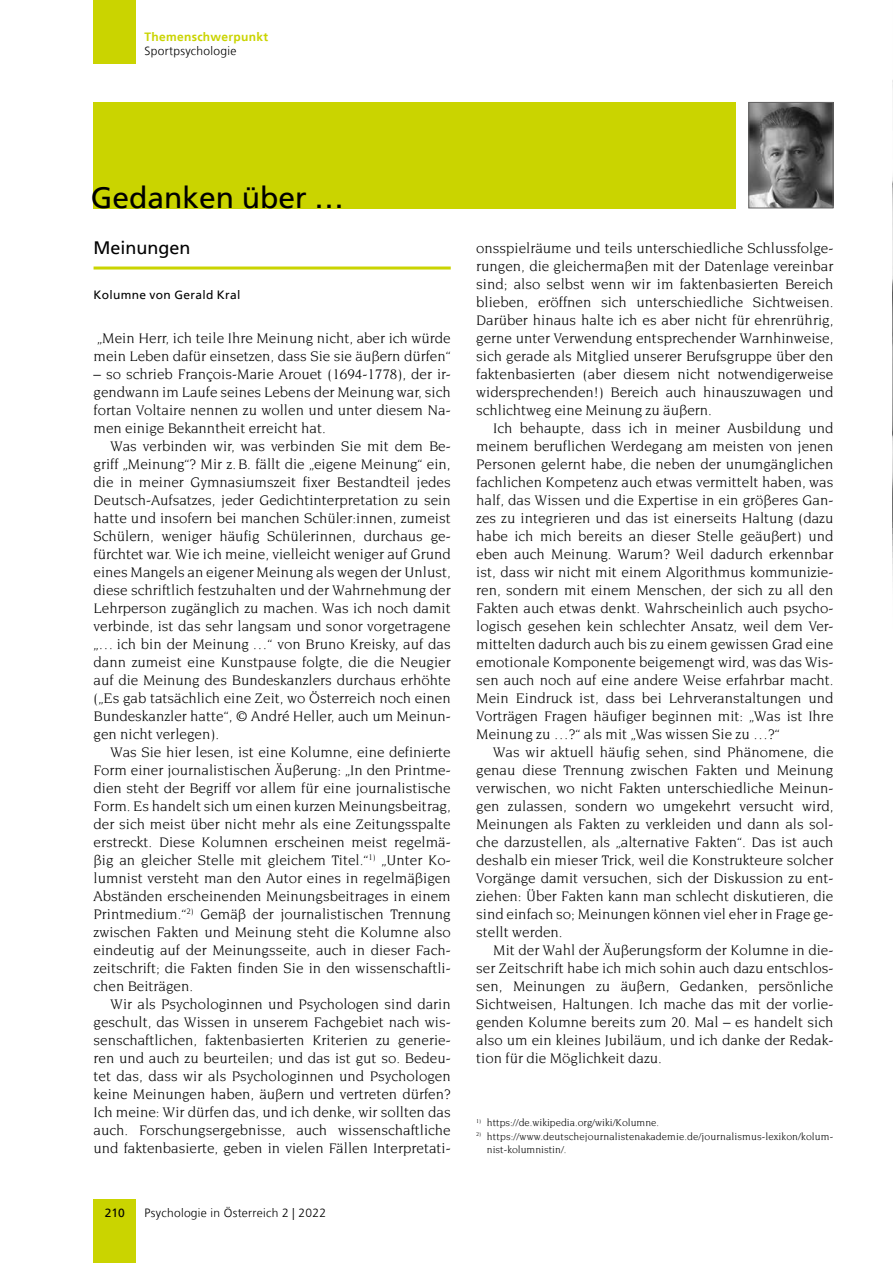
<style>
.page{position:relative;width:893px;height:1263px;background:#fff}
.page>*{position:absolute;margin:0;border:0;box-sizing:border-box;transform-origin:0 0}
.t1{font:30px "Frutiger LT";color:#000}
.t2{font:18px "Frutiger LT";color:#000}
.t3{font:15px/18px "Novarese Std";color:#000;text-align:justify}
.t4{font:300 12px "Frutiger LT";letter-spacing:.025em;color:#000}
.t5{font:12px "Frutiger LT";letter-spacing:.025em;color:#000}
.t6{font:700 12px "Frutiger LT";letter-spacing:.025em;color:#cad400}
.t7{font:10.5px/13.5px "Novarese Std";letter-spacing:.01em;color:#000}
</style>
<div class="page">
<div style="left:94px;top:1199px;width:42px;height:64px;background:#cad400"></div>
<div style="left:94px;top:0;width:42px;height:64px;background:#cad400"></div>
<hr style="left:94px;top:266px;width:357px;height:3px;background:#cad400">
<img style="left:750px;top:104px;width:81px;height:102px">
<div style="left:748px;top:102px;width:85px;height:106px;border:1px solid #646363"></div>
<div style="left:94px;top:102px;width:642px;height:106px;background:#cad400"></div>
<img style="left:892px;top:80px;width:1px;height:502px">
<p class="t6" style="left:145px;top:30px;width:125px">Themenschwerpunkt</p>
<p class="t4" style="left:145px;top:44px;width:93px">Sportpsychologie</p>
<h1 class="t1" style="left:91px;top:180px;width:255px">Gedanken über …</h1>
<p class="t2" style="left:94px;top:237px;width:99px">Meinungen</p>
<p class="t5" style="left:94px;top:287px;width:148px">Kolumne von Gerald Kral</p>
<p class="t3" style="left:94px;top:329px;width:359px">„Mein Herr, ich teile Ihre Meinung nicht, aber ich würde mein Leben dafür einsetzen, dass Sie sie äußern dürfen“</p>
<p class="t3" style="left:94px;top:365px;width:359px">– so schrieb François-Marie Arouet (1694-1778), der ir&shy;gendwann im Laufe seines Lebens der Meinung war, sich fortan Voltaire nennen zu wollen und unter diesem Na&shy;men einige Bekanntheit erreicht hat.</p>
<p class="t3" style="left:94px;top:437px;width:359px;text-indent:17px">Was verbinden wir, was verbinden Sie mit dem Be&shy;griff „Meinung“? Mir z.B. fällt die „eigene Meinung“ ein, die in meiner Gymnasiumszeit fixer Bestandteil jedes Deutsch-Aufsatzes, jeder Gedichtinterpretation zu sein hatte und insofern bei manchen Schüler:innen, zumeist Schülern, weniger häufig Schülerinnen, durchaus ge&shy;fürchtet war. Wie ich meine, vielleicht weniger auf Grund eines Mangels an eigener Meinung als wegen der Unlust, diese schriftlich festzuhalten und der Wahrnehmung der Lehrperson zugänglich zu machen. Was ich noch damit verbinde, ist das sehr langsam und sonor vorgetragene „… ich bin der Meinung …“ von Bruno Kreisky, auf das dann zumeist eine Kunstpause folgte, die die Neugier auf die Meinung des Bundeskanzlers durchaus erhöhte („Es gab tatsächlich eine Zeit, wo Österreich noch einen Bundeskanzler hatte“, © André Heller, auch um Meinun&shy;gen nicht verlegen).</p>
<p class="t3" style="left:94px;top:743px;width:359px;text-indent:17px">Was Sie hier lesen, ist eine Kolumne, eine definierte Form einer journalistischen Äußerung: „In den Printme&shy;dien steht der Begriff vor allem für eine journalistische Form. Es handelt sich um einen kurzen Meinungsbeitrag, der sich meist über nicht mehr als eine Zeitungsspalte erstreckt. Diese Kolumnen erscheinen meist regelmä&shy;ßig an gleicher Stelle mit gleichem Titel.“<sup>1)</sup> „Unter Ko&shy;lumnist versteht man den Autor eines in regelmäßigen Abständen erscheinenden Meinungsbeitrages in einem Printmedium.“<sup>2)</sup> Gemäß der journalistischen Trennung zwischen Fakten und Meinung steht die Kolumne also eindeutig auf der Meinungsseite, auch in dieser Fach&shy;zeitschrift; die Fakten finden Sie in den wissenschaftli&shy;chen Beiträgen.</p>
<p class="t3" style="left:94px;top:995px;width:359px;text-indent:17px">Wir als Psychologinnen und Psychologen sind darin geschult, das Wissen in unserem Fachgebiet nach wis&shy;senschaftlichen, faktenbasierten Kriterien zu generie&shy;ren und auch zu beurteilen; und das ist gut so. Bedeu&shy;tet das, dass wir als Psychologinnen und Psychologen keine Meinungen haben, äußern und vertreten dürfen?<br>Ich meine: Wir dürfen das, und ich denke, wir sollten das auch. Forschungsergebnisse, auch wissenschaftliche und faktenbasierte, geben in vielen Fällen Interpretati-</p>
<p class="t5" style="left:105px;top:1205px;width:22px">210</p>
<p class="t4" style="left:145px;top:1206px;width:183px">Psychologie in Österreich 2 | 2022</p>
<p class="t3" style="left:476px;top:239px;width:359px">onsspielräume und teils unterschiedliche Schlussfolge&shy;rungen, die gleichermaßen mit der Datenlage vereinbar sind; also selbst wenn wir im faktenbasierten Bereich blieben, eröffnen sich unterschiedliche Sichtweisen.<br>Darüber hinaus halte ich es aber nicht für ehrenrührig, gerne unter Verwendung entsprechender Warnhinweise, sich gerade als Mitglied unserer Berufsgruppe über den faktenbasierten (aber diesem nicht notwendigerweise widersprechenden!) Bereich auch hinauszuwagen und schlichtweg eine Meinung zu äußern.</p>
<p class="t3" style="left:476px;top:419px;width:359px;text-indent:17px">Ich behaupte, dass ich in meiner Ausbildung und meinem beruflichen Werdegang am meisten von jenen Personen gelernt habe, die neben der unumgänglichen fachlichen Kompetenz auch etwas vermittelt haben, was half, das Wissen und die Expertise in ein größeres Gan&shy;zes zu integrieren und das ist einerseits Haltung (dazu habe ich mich bereits an dieser Stelle geäußert) und eben auch Meinung. Warum? Weil dadurch erkennbar ist, dass wir nicht mit einem Algorithmus kommunizie&shy;ren, sondern mit einem Menschen, der sich zu all den Fakten auch etwas denkt. Wahrscheinlich auch psycho&shy;logisch gesehen kein schlechter Ansatz, weil dem Ver&shy;mittelten dadurch auch bis zu einem gewissen Grad eine emotionale Komponente beigemengt wird, was das Wis&shy;sen auch noch auf eine andere Weise erfahrbar macht.<br>Mein Eindruck ist, dass bei Lehrveranstaltungen und Vorträgen Fragen häufiger beginnen mit: „Was ist Ihre Meinung zu …?“ als mit „Was wissen Sie zu …?“</p>
<p class="t3" style="left:476px;top:743px;width:359px;text-indent:17px">Was wir aktuell häufig sehen, sind Phänomene, die genau diese Trennung zwischen Fakten und Meinung verwischen, wo nicht Fakten unterschiedliche Meinun&shy;gen zulassen, sondern wo umgekehrt versucht wird, Meinungen als Fakten zu verkleiden und dann als sol&shy;che darzustellen, als „alternative Fakten“. Das ist auch deshalb ein mieser Trick, weil die Konstrukteure solcher Vorgänge damit versuchen, sich der Diskussion zu ent&shy;ziehen: Über Fakten kann man schlecht diskutieren, die sind einfach so; Meinungen können viel eher in Frage ge&shy;stellt werden.</p>
<p class="t3" style="left:476px;top:941px;width:359px;text-indent:17px">Mit der Wahl der Äußerungsform der Kolumne in die&shy;ser Zeitschrift habe ich mich sohin auch dazu entschlos&shy;sen, Meinungen zu äußern, Gedanken, persönliche Sichtweisen, Haltungen. Ich mache das mit der vorlie&shy;genden Kolumne bereits zum 20. Mal – es handelt sich also um ein kleines Jubiläum, und ich danke der Redak&shy;tion für die Möglichkeit dazu.</p>
<p class="t7" style="left:476px;top:1116px;width:184px"><sup>1)</sup> https://de.wikipedia.org/wiki/Kolumne.</p>
<p class="t7" style="left:487px;top:1129px;width:348px;text-indent:-11px"><sup>2)</sup> https://www.deutschejournalistenakademie.de/journalismus-lexikon/kolum&shy;nist-kolumnistin/.</p>
</div>
